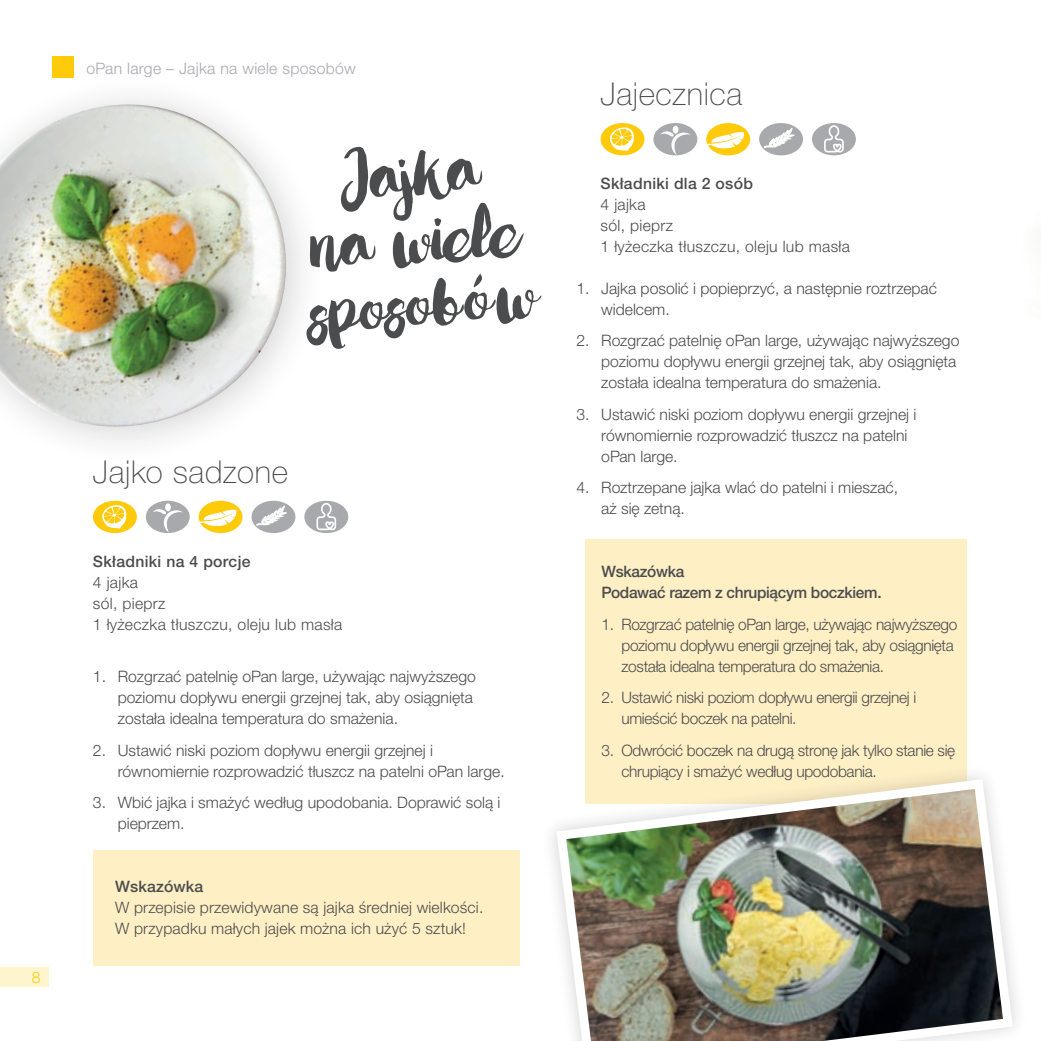
<style>
.page{position:relative;width:1041px;height:1041px;background:#fff}
.page>*{position:absolute;margin:0;border:0;box-sizing:border-box;transform-origin:0 0}
.t1{font:122.5px "Love Moment";color:#4b4c4d}
.t2{font:100 31.5px "Helvetica Neue LTW1 G";letter-spacing:.02em;color:#4b4c4d}
.t3{font:300 15.75px/21px "Helvetica Neue LTW1 G";color:#4b4c4d}
.t4{font:300 15.75px/21px "Helvetica Neue LTW1 G";letter-spacing:-.02em;color:#4b4c4d}
.t5{font:300 15.75px/21px "Helvetica Neue LTW1 G";letter-spacing:.02em;color:#4b4c4d}
.t6{font:500 15.75px "Helvetica Neue LTW1 G";letter-spacing:.01em;color:#4b4c4d}
.t7{font:500 15.75px/21px "Helvetica Neue LTW1 G";letter-spacing:-.02em;color:#4b4c4d}
.t8{font:300 15.75px "Helvetica Neue LTW1 G";letter-spacing:.02em;color:#a8a9ad}
.t9{font:300 15.75px "Helvetica Neue LTW1 G";color:#feca0a}
</style>
<div class="page">
<div style="left:0;top:967px;width:49px;height:20px;background:#fef4ce"></div>
<div style="left:52px;top:56px;width:22px;height:22px;background:#feca0a"></div>
<div style="left:586px;top:539px;width:381px;height:264px;background:#feefc5"></div>
<div style="left:93px;top:850px;width:427px;height:116px;background:#feefc5"></div>
<div style="left:146px;top:501px;width:44px;height:32px;background:#a8a9ad;border-radius:50%"></div>
<div style="left:165px;top:503px;width:6px;height:8px;background:#fff;border-radius:50%"></div>
<svg style="left:153px;top:508px;width:30px;height:25px"></svg>
<div style="left:251px;top:501px;width:44px;height:32px;background:#a8a9ad;border-radius:50%"></div>
<svg style="left:256px;top:505px;width:31px;height:20px"></svg>
<div style="left:304px;top:501px;width:44px;height:32px;background:#a8a9ad;border-radius:50%"></div>
<svg style="left:316px;top:502px;width:21px;height:29px"></svg>
<div style="left:93px;top:501px;width:44px;height:32px;background:#feca0a;border-radius:50%"></div>
<svg style="left:101px;top:504px;width:26px;height:26px"></svg>
<div style="left:199px;top:501px;width:44px;height:32px;background:#feca0a;border-radius:50%"></div>
<svg style="left:199px;top:509px;width:38px;height:18px"></svg>
<div style="left:653px;top:123px;width:44px;height:32px;background:#a8a9ad;border-radius:50%"></div>
<div style="left:673px;top:126px;width:5px;height:8px;background:#fff;border-radius:50%"></div>
<svg style="left:660px;top:130px;width:31px;height:25px"></svg>
<div style="left:759px;top:123px;width:44px;height:32px;background:#a8a9ad;border-radius:50%"></div>
<svg style="left:764px;top:128px;width:31px;height:20px"></svg>
<div style="left:812px;top:123px;width:44px;height:32px;background:#a8a9ad;border-radius:50%"></div>
<svg style="left:823px;top:124px;width:21px;height:30px"></svg>
<div style="left:600px;top:123px;width:44px;height:32px;background:#feca0a;border-radius:50%"></div>
<svg style="left:608px;top:127px;width:26px;height:25px"></svg>
<div style="left:706px;top:123px;width:44px;height:32px;background:#feca0a;border-radius:50%"></div>
<svg style="left:706px;top:131px;width:38px;height:19px"></svg>
<div style="left:0;top:73px;width:327px;height:395px;background:#fff"></div>
<img style="left:0;top:104px;width:303px;height:339px">
<div style="left:541px;top:764px;width:487px;height:277px;background:#231f20;opacity:.2"></div>
<img style="left:552px;top:774px;width:465px;height:267px">
<p class="t9" style="left:32px;top:968px;width:10px">8</p>
<p class="t8" style="left:86px;top:58px;width:271px">oPan large – Jajka na wiele sposobów</p>
<h1 class="t1" style="left:333px;top:113px;width:145px;rotate:-5deg">Jajka</h1>
<h1 class="t1" style="left:303px;top:181px;width:217px;rotate:-5deg">na wiele</h1>
<h1 class="t1" style="left:298px;top:247px;width:240px;rotate:-5deg">sposobów</h1>
<h2 class="t2" style="left:93px;top:453px;width:197px">Jajko sadzone</h2>
<p class="t6" style="left:93px;top:551px;width:159px">Składniki na 4 porcje</p>
<p class="t5" style="left:93px;top:571px;width:251px">4 jajka<br>sól, pieprz<br>1 łyżeczka tłuszczu, oleju lub masła</p>
<p class="t3" style="left:118px;top:666px;width:360px;text-indent:-25px">1. Rozgrzać patelnię oPan large, używając najwyższego poziomu dopływu energii grzejnej tak, aby osiągnięta została idealna temperatura do smażenia.</p>
<p class="t3" style="left:118px;top:739px;width:388px;text-indent:-25px">2. Ustawić niski poziom dopływu energii grzejnej i równomiernie rozprowadzić tłuszcz na patelni oPan large.</p>
<p class="t3" style="left:118px;top:792px;width:384px;text-indent:-25px">3. Wbić jajka i smażyć według upodobania. Doprawić solą i pieprzem.</p>
<p class="t6" style="left:115px;top:877px;width:90px">Wskazówka</p>
<p class="t3" style="left:115px;top:897px;width:370px">W przepisie przewidywane są jajka średniej wielkości.<br>W przypadku małych jajek można ich użyć 5 sztuk!</p>
<h2 class="t2" style="left:600px;top:75px;width:143px">Jajecznica</h2>
<p class="t6" style="left:600px;top:173px;width:154px">Składniki dla 2 osób</p>
<p class="t5" style="left:600px;top:193px;width:251px">4 jajka<br>sól, pieprz<br>1 łyżeczka tłuszczu, oleju lub masła</p>
<p class="t3" style="left:601px;top:277px;width:337px;text-indent:-25px">1. Jajka posolić i popieprzyć, a następnie roztrzepać widelcem.</p>
<p class="t3" style="left:601px;top:330px;width:360px;text-indent:-25px">2. Rozgrzać patelnię oPan large, używając najwyższego poziomu dopływu energii grzejnej tak, aby osiągnięta została idealna temperatura do smażenia.</p>
<p class="t3" style="left:601px;top:403px;width:317px;text-indent:-25px">3. Ustawić niski poziom dopływu energii grzejnej i równomiernie rozprowadzić tłuszcz na patelni oPan large.</p>
<p class="t3" style="left:601px;top:477px;width:298px;text-indent:-25px">4. Roztrzepane jajka wlać do patelni i mieszać, aż się zetną.</p>
<p class="t7" style="left:602px;top:561px;width:282px">Wskazówka<br>Podawać razem z chrupiącym boczkiem.</p>
<p class="t4" style="left:621px;top:613px;width:337px;text-indent:-20px">1. Rozgrzać patelnię oPan large, używając najwyższego poziomu dopływu energii grzejnej tak, aby osiągnięta została idealna temperatura do smażenia.</p>
<p class="t4" style="left:621px;top:687px;width:296px;text-indent:-20px">2. Ustawić niski poziom dopływu energii grzejnej i umieścić boczek na patelni.</p>
<p class="t4" style="left:621px;top:739px;width:335px;text-indent:-20px">3. Odwrócić boczek na drugą stronę jak tylko stanie się chrupiący i smażyć według upodobania.</p>
</div>
